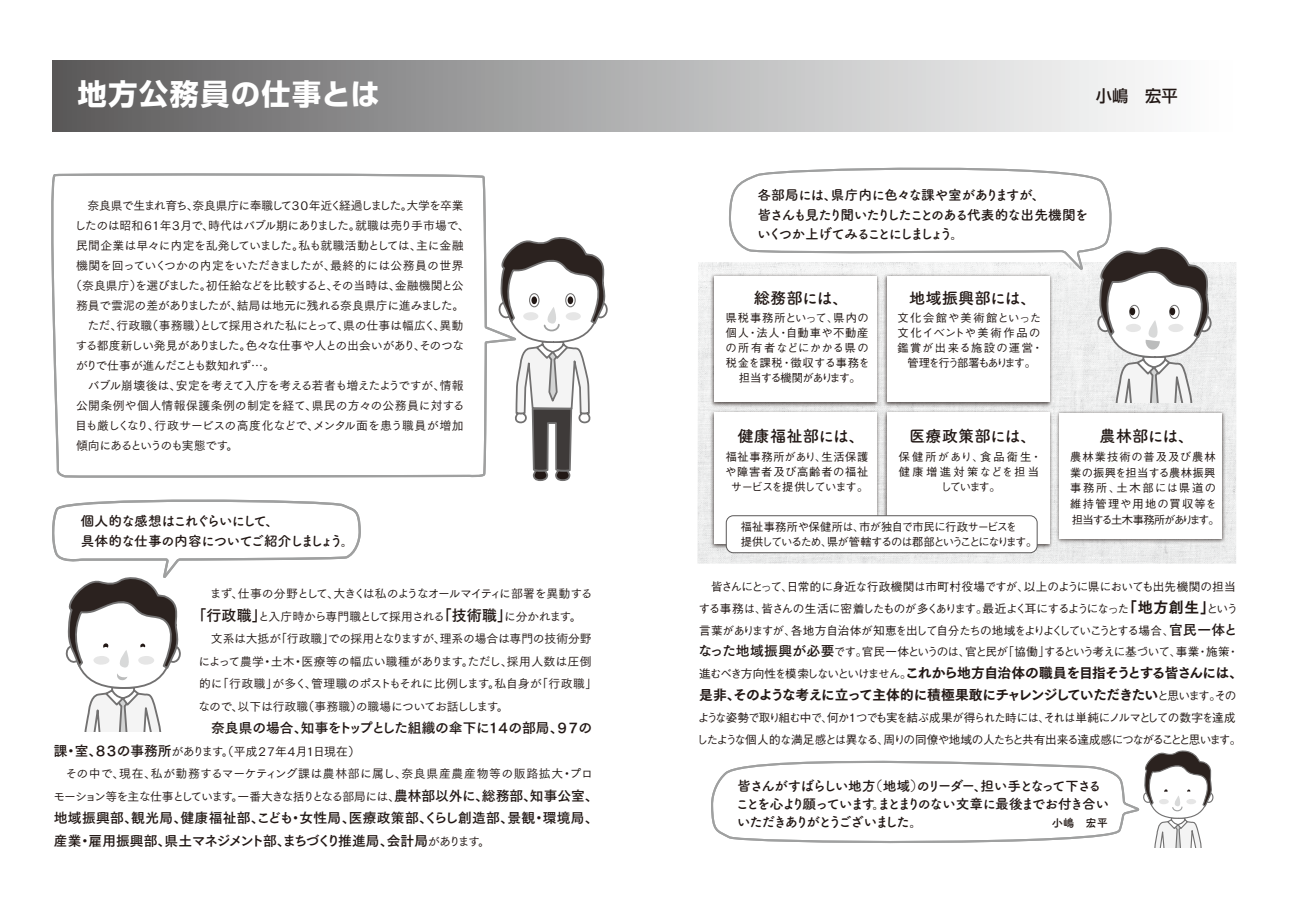
<style>
.page{position:relative;width:1290px;height:911px;background:#fff}
.page>*{position:absolute;margin:0;border:0;box-sizing:border-box;transform-origin:0 0}
.t1{font:700 29px "Shin Go Pro";letter-spacing:.055em;color:#fff}
.t2{font:16.25px "Tsuku A Rd Gothic Std B";letter-spacing:.005em;color:#221815}
.t3{font:500 16.25px "Shin Go Pro";color:#221815}
.t4{font:13.75px/18.1px "Tsuku A Rd Gothic Std B";letter-spacing:-.14em;color:#221815}
.t5{font:13.75px/21.9px "Tsuku Go Pro E";letter-spacing:-.055em;color:#221815}
.t6{font:13.75px/22.5px "Tsuku Go Pro B";letter-spacing:.005em;color:#221815}
.t7{font:13.75px/19.4px "Tsuku A Rd Gothic Std B";letter-spacing:-.095em;color:#221815}
.t8{font:13.75px/19.4px "Tsuku A Rd Gothic Std B";letter-spacing:-.075em;color:#221815}
.t9{font:13.75px "Tsuku Go Pro B";letter-spacing:-.02em;color:#221815}
.t10{font:11.88px/22.5px "Tsuku Go Pro M";letter-spacing:-.035em;color:#221815}
.t11{font:11.88px "Tsuku Go Pro M";letter-spacing:-.01em;color:#221815}
.t12{font:11.88px "Tsuku Go Pro M";letter-spacing:-.07em;color:#221815}
.t13{font:11.88px "Tsuku Go Pro M";letter-spacing:-.08em;color:#221815}
.t14{font:11.88px "Tsuku Go Pro M";letter-spacing:-.09em;color:#221815}
.t15{font:11.88px "Tsuku Go Pro M";color:#221815}
.t16{font:11.88px "Tsuku Go Pro M";letter-spacing:-.085em;color:#221815}
.t17{font:11.88px "Tsuku Go Pro M";letter-spacing:.02em;color:#221815}
.t18{font:11.88px "Tsuku Go Pro M";letter-spacing:-.065em;color:#221815}
.t19{font:11.88px "Tsuku Go Pro M";letter-spacing:-.095em;color:#221815}
.t20{font:500 11.62px/21.9px "Gothic BBB Pro";letter-spacing:-.08em;color:#221815}
.t21{font:500 11.25px/15.6px "Gothic BBB Pro";letter-spacing:.055em;color:#221815}
.t22{font:500 11.25px/15px "Gothic BBB Pro";letter-spacing:.02em;color:#221815;text-align:center}
.t23{font:500 11.25px/15px "Gothic BBB Pro";letter-spacing:-.055em;color:#221815}
.t24{font:500 11.25px/15px "Gothic BBB Pro";letter-spacing:.06em;color:#221815;text-align:center}
.t25{font:500 11.25px/15px "Gothic BBB Pro";letter-spacing:.05em;color:#221815;text-align:center}
.t26{font:500 11.25px/15px "Gothic BBB Pro";letter-spacing:.16em;color:#221815;text-align:center}
.s1{font-family:"Tsuku Go Pro B";font-size:15px}
.s2{font-family:"Tsuku Go Pro B";font-size:13.75px}
.s3{font-family:"Tsuku Go Pro M";font-size:11.88px}
.s4{font-family:"Tsuku Go Pro E";font-weight:400;font-size:15px}
.s5{font-family:"Tsuku Go Pro B";font-weight:400;font-size:13.75px}
.s6{font-family:"Gothic BBB Pro";font-weight:500;font-size:11.62px}
.s7{font-size:11.25px}
</style>
<div class="page">
<img style="left:697px;top:262px;width:539px;height:301px">
<img style="left:709px;top:272px;width:345px;height:278px">
<div style="left:714px;top:276px;width:162px;height:126px;background:#fff"></div>
<div style="left:714px;top:413px;width:162px;height:131px;background:#fff"></div>
<div style="left:887px;top:413px;width:162px;height:131px;background:#fff"></div>
<img style="left:1054px;top:408px;width:173px;height:136px">
<div style="left:1060px;top:413px;width:162px;height:125px;background:#fff"></div>
<svg style="left:51px;top:173px;width:445px;height:305px"></svg>
<div style="left:726px;top:516px;width:311px;height:37px;background:#fff;border-radius:7px"></div>
<div style="left:726px;top:515px;width:311px;height:38px;border:1px solid #595757;border-radius:7px"></div>
<svg style="left:496px;top:237px;width:112px;height:244px"></svg>
<div style="left:523px;top:312px;width:16px;height:8px;background:#e6e6e6;border-radius:50%"></div>
<div style="left:565px;top:312px;width:16px;height:8px;background:#e6e6e6;border-radius:50%"></div>
<svg style="left:529px;top:294px;width:10px;height:13px"></svg>
<div style="left:529px;top:293px;width:10px;height:14px;border:1px solid #727171;border-radius:50%"></div>
<div style="left:531px;top:296px;width:6px;height:8px;background:#221815;border-radius:50%"></div>
<svg style="left:566px;top:294px;width:9px;height:13px"></svg>
<div style="left:565px;top:293px;width:11px;height:14px;border:1px solid #727171;border-radius:50%"></div>
<div style="left:568px;top:296px;width:5px;height:8px;background:#221815;border-radius:50%"></div>
<svg style="left:52px;top:499px;width:309px;height:232px"></svg>
<div style="left:93px;top:656px;width:17px;height:8px;background:#e6e6e6;border-radius:50%"></div>
<div style="left:138px;top:656px;width:16px;height:8px;background:#e6e6e6;border-radius:50%"></div>
<svg style="left:730px;top:167px;width:482px;height:235px"></svg>
<svg style="left:1129px;top:305px;width:10px;height:13px"></svg>
<div style="left:1129px;top:305px;width:10px;height:14px;border:1px solid #727171;border-radius:50%"></div>
<div style="left:1129px;top:307px;width:6px;height:8px;background:#221815;border-radius:50%"></div>
<svg style="left:1169px;top:305px;width:10px;height:13px"></svg>
<div style="left:1169px;top:305px;width:10px;height:14px;border:1px solid #727171;border-radius:50%"></div>
<div style="left:1169px;top:307px;width:6px;height:8px;background:#221815;border-radius:50%"></div>
<div style="left:1125px;top:324px;width:16px;height:8px;background:#e6e6e6;border-radius:50%"></div>
<div style="left:1168px;top:324px;width:16px;height:8px;background:#e6e6e6;border-radius:50%"></div>
<svg style="left:712px;top:750px;width:502px;height:97px"></svg>
<div style="left:53px;top:60px;width:1183px;height:71px;background:linear-gradient(to right,#5e5d5e,#fff)"></div>
<h1 class="t1" style="left:78px;top:71px;width:303px">地方公務員の仕事とは</h1>
<h2 class="t3" style="left:1096px;top:82px;width:83px">小嶋　宏平</h2>
<p class="t12" style="left:76px;top:195px;width:389px">　奈良県で生まれ育ち、奈良県庁に奉職して３０年近く経過しました。大学を卒業</p>
<p class="t13" style="left:74px;top:215px;width:397px">したのは昭和６１年３月で、時代はバブル期にありました。就職は売り手市場で、</p>
<p class="t10" style="left:76px;top:233px;width:389px">民間企業は早々に内定を乱発していました。私も就職活動としては、主に金融</p>
<p class="t11" style="left:76px;top:255px;width:389px">機関を回っていくつかの内定をいただきましたが、最終的には公務員の世界</p>
<p class="t10" style="left:70px;top:273px;width:395px">（奈良県庁）を選びました。初任給などを比較すると、その当時は、金融機関と公</p>
<p class="t10" style="left:76px;top:293px;width:390px">務員で雲泥の差がありましたが、結局は地元に残れる奈良県庁に進みました。</p>
<p class="t10" style="left:76px;top:313px;width:389px">　ただ、行政職（事務職）として採用された私にとって、県の仕事は幅広く、異動</p>
<p class="t10" style="left:76px;top:333px;width:390px">する都度新しい発見がありました。色々な仕事や人との出会いがあり、そのつな</p>
<p class="t18" style="left:76px;top:355px;width:201px">がりで仕事が進んだことも数知れず…。</p>
<p class="t10" style="left:76px;top:373px;width:389px">　バブル崩壊後は、安定を考えて入庁を考える若者も増えたようですが、情報</p>
<p class="t17" style="left:76px;top:395px;width:390px">公開条例や個人情報保護条例の制定を経て、県民の方々の公務員に対する</p>
<p class="t10" style="left:75px;top:413px;width:390px">目も厳しくなり、行政サービスの高度化などで、メンタル面を患う職員が増加</p>
<p class="t19" style="left:76px;top:435px;width:164px">傾向にあるというのも実態です。</p>
<p class="t8" style="left:81px;top:510px;width:275px">個人的な感想はこれぐらいにして、<br>具体的な仕事の内容についてご紹介しましょう。</p>
<p class="t14" style="left:199px;top:584px;width:395px">　まず、仕事の分野として、大きくは私のようなオールマイティに部署を異動する</p>
<p class="t16" style="left:191px;top:606px;width:391px"><span class="s1">「行政職」</span>と入庁時から専門職として採用される<span class="s1">「技術職」</span>に分かれます。</p>
<p class="t10" style="left:199px;top:626px;width:394px">　文系は大抵が「行政職」での採用となりますが、理系の場合は専門の技術分野</p>
<p class="t15" style="left:198px;top:651px;width:395px">によって農学・土木・医療等の幅広い職種があります。ただし、採用人数は圧倒</p>
<p class="t11" style="left:199px;top:674px;width:400px">的に「行政職」が多く、管理職のポストもそれに比例します。私自身が「行政職」</p>
<p class="t10" style="left:198px;top:694px;width:312px">なので、以下は行政職（事務職）の職場についてお話しします。</p>
<p class="t9" style="left:211px;top:716px;width:383px">奈良県の場合、知事をトップとした組織の傘下に１４の部局、９７の</p>
<p class="t10" style="left:53px;top:739px;width:547px"><span class="s2">課・室、８３の事務所</span>があります。（平成２７年４月１日現在）<br>　その中で、現在、私が勤務するマーケティング課は農林部に属し、奈良県産農産物等の販路拡大・プロモーション等を主な仕事としています。一番大きな括りとなる部局には、<span class="s2">農林部以外に、総務部、知事公室、</span></p>
<p class="t6" style="left:54px;top:805px;width:546px">地域振興部、観光局、健康福祉部、こども・女性局、医療政策部、くらし創造部、景観・環境局、産業・雇用振興部、県土マネジメント部、まちづくり推進局、会計局<span class="s3">があります。</span></p>
<p class="t7" style="left:757px;top:185px;width:333px">各部局には、県庁内に色々な課や室がありますが、<br>皆さんも見たり聞いたりしたことのある代表的な出先機関をいくつか上げてみることにしましょう。</p>
<h2 class="t2" style="left:754px;top:285px;width:96px">総務部には、</h2>
<p class="t22" style="left:725px;top:309px;width:146px">県税事務所といって、県内の個人・法人・自動車や不動産の所有者などにかかる県の税金を課税・徴収する事務を担当する機関があります。</p>
<h2 class="t2" style="left:737px;top:423px;width:129px">健康福祉部には、</h2>
<p class="t25" style="left:725px;top:448px;width:145px">福祉事務所があり、生活保護や障害者及び高齢者の福祉サービスを提供しています。</p>
<h2 class="t2" style="left:909px;top:285px;width:129px">地域振興部には、</h2>
<p class="t24" style="left:897px;top:309px;width:147px">文化会館や美術館といった文化イベントや美術作品の鑑賞が出来る施設の運営・管理を行う部署もあります。</p>
<h2 class="t2" style="left:909px;top:423px;width:129px">医療政策部には、</h2>
<p class="t26" style="left:899px;top:448px;width:145px">保健所があり、食品衛生・健康増進対策などを担当しています。</p>
<p class="t23" style="left:741px;top:518px;width:298px">福祉事務所や保健所は、市が独自で市民に行政サービスを<br>提供しているため、県が管轄するのは郡部ということになります。</p>
<h2 class="t2" style="left:1099px;top:423px;width:96px">農林部には、</h2>
<p class="t21" style="left:1070px;top:447px;width:151px">農林業技術の普及及び農林業の振興を担当する農林振興事務所、土木部には県道の維持管理や用地の買収等を担当する土木事務所があります。</p>
<p class="t20" style="left:698px;top:574px;width:542px">　皆さんにとって、日常的に身近な行政機関は市町村役場ですが、以上のように県においても出先機関の担当する事務は、皆さんの生活に密着したものが多くあります。最近よく耳にするようになった<span class="s4">「地方創生」</span>という言葉がありますが、各地方自治体が知恵を出して自分たちの地域をよりよくしていこうとする場合、<span class="s5">官民一体となった地域振興が必要</span>です。官民一体というのは、官と民が「協働」するという考えに基づいて、事業・施策・</p>
<p class="t5" style="left:699px;top:660px;width:545px"><span class="s6">進むべき方向性を模索しないといけません。</span>これから地方自治体の職員を目指そうとする皆さんには、是非、そのような考えに立って主体的に積極果敢にチャレンジしていただきたい<span class="s6">と思います。その</span></p>
<p class="t20" style="left:696px;top:705px;width:546px">ような姿勢で取り組む中で、何か１つでも実を結ぶ成果が得られた時には、それは単純にノルマとしての数字を達成したような個人的な満足感とは異なる、周りの同僚や地域の人たちと共有出来る達成感につながることと思います。</p>
<p class="t4" style="left:736px;top:775px;width:375px">皆さんがすばらしい地方（地域）のリーダー、担い手となって下さることを心より願っています。まとまりのない文章に最後までお付き合いいただきありがとうございました。　　　　　　　　　 <span class="s7">小嶋　宏平</span></p>
</div>
